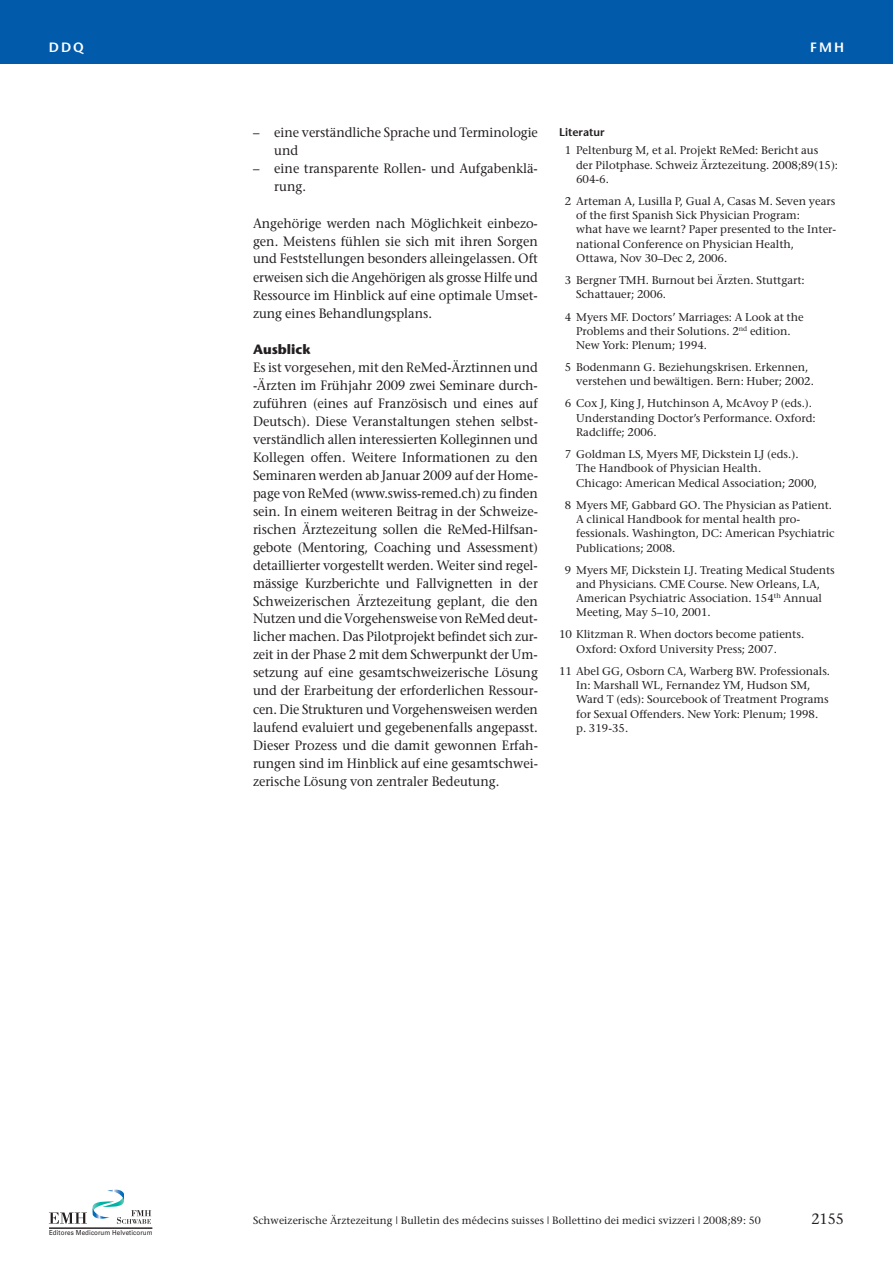
<style>
.page{position:relative;width:893px;height:1263px;background:#fff}
.page>*{position:absolute;margin:0;border:0;box-sizing:border-box;transform-origin:0 0}
.t1{font:15px "Stone Serif";color:#231f20;scale:.95 1}
.t2{font:13.5px/18px "Stone Serif";color:#231f20;scale:.95 1}
.t3{font:700 13.5px "Stone Sans";color:#231f20}
.t4{font:600 13.5px "Stone Sans";letter-spacing:.15em;color:#fff}
.t5{font:11.25px/14.2px "Stone Serif";color:#231f20}
.t6{font:600 11.25px "Stone Sans";color:#231f20}
.t7{font:10.5px "Stone Serif";letter-spacing:.01em;color:#231f20}
.t8{font:6.9px "Univers";letter-spacing:.015em;color:#231f20;scale:.9 1}
</style>
<div class="page">
<div style="left:0;top:0;width:893px;height:64px;background:#015aaa"></div>
<svg style="left:49px;top:1189px;width:102px;height:35px"></svg>
<hr style="left:49px;top:1228px;width:103px;height:1px;background:#231f20">
<p class="t4" style="left:49px;top:42px;width:37px">DDQ</p>
<p class="t4" style="left:810px;top:42px;width:35px">FMH</p>
<p class="t2" style="left:274px;top:125px;width:279px;text-indent:-21px">– eine verständliche Sprache und Terminologie und</p>
<p class="t2" style="left:274px;top:161px;width:279px;text-indent:-21px">– eine transparente Rollen- und Aufgabenklä&shy;rung.</p>
<p class="t2" style="left:253px;top:215px;width:301px;text-align:justify">Angehörige werden nach Möglichkeit einbezo&shy;gen. Meistens fühlen sie sich mit ihren Sorgen und Feststellungen besonders alleingelassen. Oft erweisen sich die Angehörigen als grosse Hilfe und Ressource im Hinblick auf eine optimale Umset&shy;zung eines Behandlungsplans.</p>
<p class="t3" style="left:253px;top:344px;width:60px">Ausblick</p>
<p class="t2" style="left:253px;top:359px;width:301px;text-align:justify">Es ist vorgesehen, mit den ReMed-Ärztinnen und -Ärzten im Frühjahr 2009 zwei Seminare durch&shy;zuführen (eines auf Französisch und eines auf Deutsch). Diese Veranstaltungen stehen selbst&shy;verständlich allen interessierten Kolleginnen und Kollegen offen. Weitere Informationen zu den Seminaren werden ab Januar 2009 auf der Home&shy;page von ReMed (www.swiss-remed.ch) zu finden sein. In einem weiteren Beitrag in der Schweize&shy;rischen Ärztezeitung sollen die ReMed-Hilfsan&shy;gebote (Mentoring, Coaching und Assessment) detaillierter vorgestellt werden. Weiter sind regel&shy;mässige Kurzberichte und Fallvignet ten in der Schweizerischen Ärztezeitung geplant, die den Nutzen und die Vorgehensweise von ReMed deut&shy;licher machen. Das Pilotprojekt befindet sich zur&shy;zeit in der Phase 2 mit dem Schwerpunkt der Um&shy;s etzung auf eine gesamtschweizerische Lösung und der Erarbeitung der erforderlichen Ressour&shy;cen. Die Strukturen und Vorgehensweisen werden laufend evaluiert und gegebenenfalls angepasst.<br>Dieser Prozess und die damit gewonnen Erfah&shy;rungen sind im Hinblick auf eine gesamtschwei&shy;zerische Lösung von zentraler Bedeutung.</p>
<p class="t6" style="left:559px;top:128px;width:47px">Literatur</p>
<p class="t5" style="left:576px;top:144px;width:263px;text-indent:-11px">1 Peltenburg M, et al. Projekt ReMed: Bericht aus<br>der Pilotphase. Schweiz Ärztezeitung. 2008;89(15):<br>604-6.</p>
<p class="t5" style="left:576px;top:195px;width:262px;text-indent:-11px">2 Arteman A, Lusilla P, Gual A, Casas M. Seven years of the first Spanish Sick Physician Program:<br>what have we learnt? Paper presented to the Inter&shy;national Conference on Physician Health, Ottawa, Nov 30–Dec 2, 2006.</p>
<p class="t5" style="left:576px;top:274px;width:230px;text-indent:-11px">3 Bergner TMH. Burnout bei Ärzten. Stuttgart:<br>Schattauer; 2006.</p>
<p class="t5" style="left:576px;top:311px;width:229px;text-indent:-11px">4 Myers MF. Doctors’ Marriages: A Look at the<br>Problems and their Solutions. 2<sup>nd</sup> edition.<br>New York: Plenum; 1994.</p>
<p class="t5" style="left:576px;top:361px;width:239px;text-indent:-11px">5 Bodenmann G. Beziehungskrisen. Erkennen, verstehen und bewältigen. Bern: Huber; 2002.</p>
<p class="t5" style="left:576px;top:398px;width:241px;text-indent:-11px">6 Cox J, King J, Hutchinson A, McAvoy P (eds.).<br>Understanding Doctor’s Performance. Oxford:<br>Radcliffe; 2006.</p>
<p class="t5" style="left:576px;top:448px;width:242px;text-indent:-11px">7 Goldman LS, Myers MF, Dickstein LJ (eds.).<br>The Handbook of Physician Health.<br>Chicago: American Medical Association; 2000,</p>
<p class="t5" style="left:576px;top:499px;width:260px;text-indent:-11px">8 Myers MF, Gabbard GO. The Physician as Patient.<br>A clinical Handbook for mental health pro&shy;fessionals. Washington, DC: American Psychiatric Publications; 2008.</p>
<p class="t5" style="left:576px;top:564px;width:260px;text-indent:-11px">9 Myers MF, Dickstein LJ. Treating Medical Students and Physicians. CME Course. New Orleans, LA, American Psychiatric Association. 154<sup>th</sup> Annual Meeting, May 5–10, 2001.</p>
<p class="t5" style="left:576px;top:629px;width:230px;text-indent:-17px">10 Klitzman R. When doctors become patients.<br>Oxford: Oxford University Press; 2007.</p>
<p class="t5" style="left:576px;top:665px;width:255px;text-indent:-17px">11 Abel GG, Osborn CA, Warberg BW. Professionals.<br>In: Marshall WL, Fernandez YM, Hudson SM, Ward T (eds): Sourcebook of Treatment Programs for Sexual Offenders. New York: Plenum; 1998. p. 319-35.</p>
<p class="t8" style="left:49px;top:1229px;width:117px">Editores Medicorum Helveticorum</p>
<p class="t7" style="left:253px;top:1216px;width:509px">Schweizerische Ärztezeitung | Bulletin des médecins suisses | Bollettino dei medici svizzeri | 2008;89: 50</p>
<p class="t1" style="left:811px;top:1213px;width:36px">2155</p>
</div>
